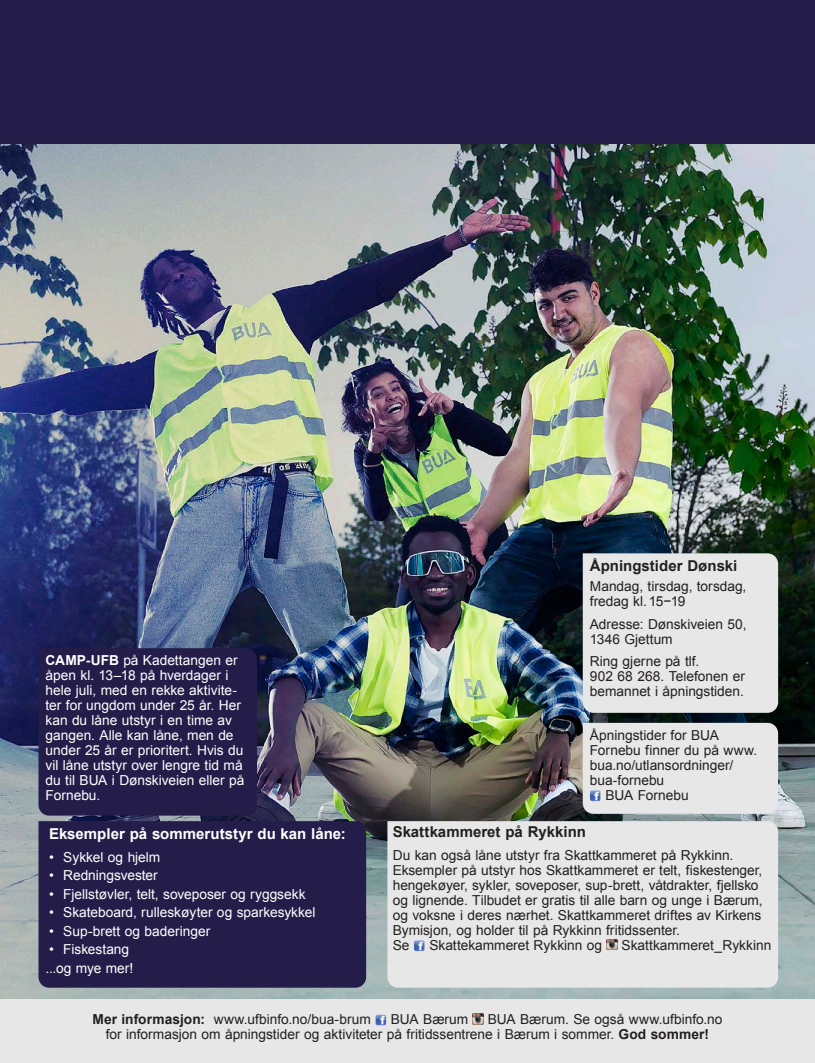
<style>
.page{position:relative;width:815px;height:1063px;background:#fff}
.page>*{position:absolute;margin:0;border:0;box-sizing:border-box;transform-origin:0 0}
.A-Brødtekst{font:700 15px "Arial";color:#231f20}
.A-Brødtekst-2{font:700 15px "Arial";color:#fff}
.A-Brødtekst-3{font:13.75px/15px "Arial";color:#231f20}
.A-Brødtekst-4{font:13.75px/15px "Arial";color:#fff}
.s1{font-weight:700}
</style>
<div class="page">
<img style="left:0;top:143px;width:815px;height:856px">
<div style="left:0;top:999px;width:815px;height:64px;background:#e7e7e7"></div>
<svg style="left:375px;top:1015px;width:11px;height:11px"></svg>
<svg style="left:473px;top:1014px;width:10px;height:10px"></svg>
<div style="left:39px;top:821px;width:327px;height:167px;background:#241d49"></div>
<div style="left:39px;top:648px;width:218px;height:168px;background:#241d49"></div>
<div style="left:387px;top:821px;width:391px;height:167px;background:#e7e7e7"></div>
<svg style="left:414px;top:940px;width:11px;height:11px"></svg>
<svg style="left:607px;top:939px;width:10px;height:11px"></svg>
<div style="left:0;top:0;width:815px;height:143px;background:#241d49"></div>
<div style="left:583px;top:553px;width:195px;height:160px;background:#e7e7e7"></div>
<div style="left:583px;top:723px;width:195px;height:91px;background:#e7e7e7"></div>
<p class="A-Brødtekst-4" style="left:46px;top:653px;width:200px"><span class="s1">CAMP-UFB</span> på Kadettangen er åpen kl. 13–18 på hverdager i hele juli, med en rekke aktivite&shy;ter for ungdom under 25 år. Her kan du låne utstyr i en time av gangen. Alle kan låne, men de under 25 år er prioritert. Hvis du vil låne utstyr over lengre tid må du til BUA i Dønskiveien eller på<br>Fornebu.</p>
<p class="A-Brødtekst-2" style="left:49px;top:824px;width:298px">Eksempler på sommerutstyr du kan låne:</p>
<p class="A-Brødtekst-4" style="left:49px;top:849px;width:113px">• Sykkel og hjelm</p>
<p class="A-Brødtekst-4" style="left:49px;top:868px;width:110px">• Redningsvester</p>
<p class="A-Brødtekst-4" style="left:49px;top:887px;width:258px">• Fjellstøvler, telt, soveposer og ryggsekk</p>
<p class="A-Brødtekst-4" style="left:49px;top:905px;width:268px">• Skateboard, rulleskøyter og sparkesykkel</p>
<p class="A-Brødtekst-4" style="left:49px;top:924px;width:163px">• Sup-brett og baderinger</p>
<p class="A-Brødtekst-4" style="left:49px;top:942px;width:82px">• Fiskestang</p>
<p class="A-Brødtekst-4" style="left:46px;top:961px;width:89px">...og mye mer!</p>
<p class="A-Brødtekst" style="left:590px;top:556px;width:149px">Åpningstider Dønski</p>
<p class="A-Brødtekst-3" style="left:590px;top:579px;width:158px">Mandag, tirsdag, torsdag, fredag kl. 15−19</p>
<p class="A-Brødtekst-3" style="left:590px;top:617px;width:158px">Adresse: Dønskiveien 50,<br>1346 Gjettum</p>
<p class="A-Brødtekst-3" style="left:590px;top:654px;width:157px">Ring gjerne på tlf.<br>902 68 268. Telefonen er bemannet i åpningstiden.</p>
<p class="A-Brødtekst-3" style="left:590px;top:728px;width:169px">Åpningstider for BUA<br>Fornebu finner du på www. bua.no/utlansordninger/ bua-fornebu</p>
<p class="A-Brødtekst-3" style="left:605px;top:788px;width:85px">BUA Fornebu</p>
<p class="A-Brødtekst" style="left:393px;top:822px;width:195px">Skattkammeret på Rykkinn</p>
<p class="A-Brødtekst-3" style="left:393px;top:848px;width:372px">Du kan også låne utstyr fra Skattkammeret på Rykkinn.<br>Eksempler på utstyr hos Skattkammeret er telt, fiskestenger, hengekøyer, sykler, soveposer, sup-brett, våtdrakter, fjellsko og lignende. Tilbudet er gratis til alle barn og unge i Bærum, og voksne i deres nærhet. Skattkammeret driftes av Kirkens Bymisjon, og holder til på Rykkinn fritidssenter.<br>Se</p>
<p class="A-Brødtekst-3" style="left:429px;top:938px;width:174px">Skattekammeret Rykkinn og</p>
<p class="A-Brødtekst-3" style="left:622px;top:938px;width:151px">Skattkammeret_Rykkinn</p>
<p class="A-Brødtekst-3" style="left:106px;top:1012px;width:618px;text-indent:382px">BUA Bærum. Se også www.ufbinfo.no for informasjon om åpningstider og aktiviteter på fritidssentrene i Bærum i sommer. <span class="s1">God sommer!</span></p>
<p class="A-Brødtekst-3" style="left:92px;top:1012px;width:280px"><span class="s1">Mer informasjon:</span> www.ufbinfo.no/bua-brum</p>
<p class="A-Brødtekst-3" style="left:391px;top:1012px;width:79px">BUA Bærum</p>
</div>
